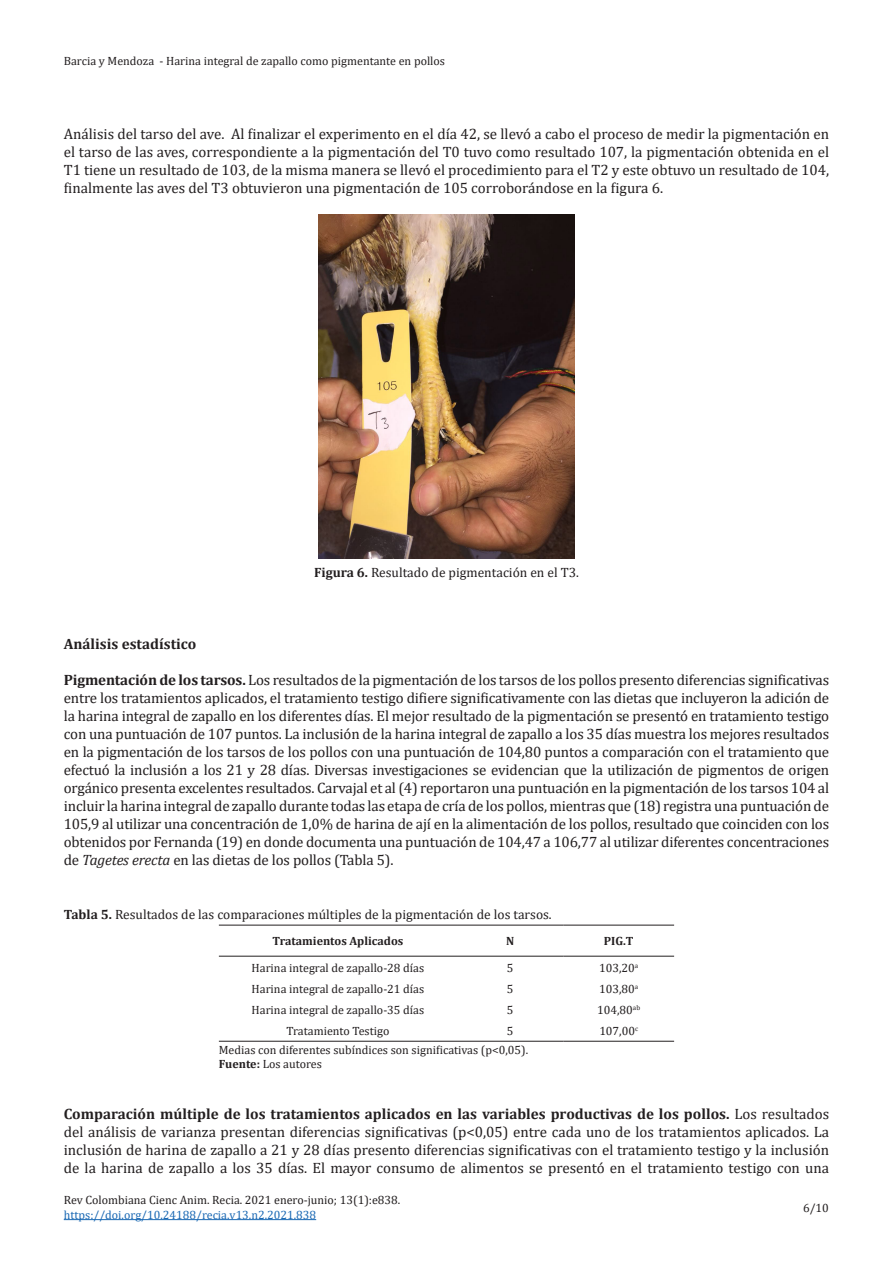
<style>
.page{position:relative;width:893px;height:1263px;background:#fff}
.page>*{position:absolute;margin:0;border:0;box-sizing:border-box;transform-origin:0 0}
.t1{font:15px/18px "Cambria";color:#231f20;text-align:justify}
.t2{font:700 15px "Cambria";color:#231f20}
.t3{font:13.5px "Cambria";color:#231f20}
.t4{font:12px "Cambria";color:#231f20}
.t5{font:12px "Cambria";color:#1b69b4}
.t6{font:700 12px "Cambria";color:#231f20}
.s1{font-weight:700}
.s2{font-style:italic}
</style>
<div class="page">
<hr style="left:64px;top:1219px;width:252px;height:1px;background:#1b69b4">
<img style="left:319px;top:214px;width:255px;height:345px">
<svg style="left:219px;top:955px;width:455px;height:86px"></svg>
<hr style="left:219px;top:925px;width:238px;height:1px;background:#231f20">
<hr style="left:457px;top:925px;width:106px;height:1px;background:#231f20">
<hr style="left:563px;top:925px;width:111px;height:1px;background:#231f20">
<hr style="left:219px;top:956px;width:238px;height:1px;background:#231f20">
<hr style="left:457px;top:956px;width:106px;height:1px;background:#231f20">
<hr style="left:563px;top:956px;width:111px;height:1px;background:#231f20">
<hr style="left:219px;top:1041px;width:238px;height:1px;background:#231f20">
<hr style="left:457px;top:1041px;width:106px;height:1px;background:#231f20">
<hr style="left:563px;top:1041px;width:111px;height:1px;background:#231f20">
<p class="t4" style="left:64px;top:53px;width:383px">Barcia y Mendoza - Harina integral de zapallo como pigmentante en pollos</p>
<p class="t1" style="left:64px;top:125px;width:767px">Análisis del tarso del ave. Al finalizar el experimento en el día 42, se llevó a cabo el proceso de medir la pigmentación en el tarso de las aves, correspondiente a la pigmentación del T0 tuvo como resultado 107, la pigmentación obtenida en el T1 tiene un resultado de 103, de la misma manera se llevó el procedimiento para el T2 y este obtuvo un resultado de 104, finalmente las aves del T3 obtuvieron una pigmentación de 105 corroborándose en la figura 6.</p>
<p class="t3" style="left:314px;top:564px;width:266px"><span class="s1">Figura 6.</span> Resultado de pigmentación en el T3.</p>
<p class="t2" style="left:64px;top:633px;width:134px">Análisis estadístico</p>
<p class="t1" style="left:64px;top:670px;width:767px"><span class="s1">Pigmentación de los tarsos.</span> Los resultados de la pigmentación de los tarsos de los pollos presento diferencias significativas entre los tratamientos aplicados, el tratamiento testigo difiere significativamente con las dietas que incluyeron la adición de la harina integral de zapallo en los diferentes días. El mejor resultado de la pigmentación se presentó en tratamiento testigo con una puntuación de 107 puntos. La inclusión de la harina integral de zapallo a los 35 días muestra los mejores resultados en la pigmentación de los tarsos de los pollos con una puntuación de 104,80 puntos a comparación con el tratamiento que efectuó la inclusión a los 21 y 28 días. Diversas investigaciones se evidencian que la utilización de pigmentos de origen orgánico presenta excelentes resultados. Carvajal et al (4) reportaron una puntuación en la pigmentación de los tarsos 104 al incluir la harina integral de zapallo durante todas las etapa de cría de los pollos, mientras que (18) registra una puntuación de 105,9 al utilizar una concentración de 1,0% de harina de ají en la alimentación de los pollos, resultado que coinciden con los obtenidos por Fernanda (19) en donde documenta una puntuación de 104,47 a 106,77 al utilizar diferentes concentraciones de <span class="s2">Tagetes erecta</span> en las dietas de los pollos (Tabla 5).</p>
<p class="t3" style="left:64px;top:906px;width:489px"><span class="s1">Tabla 5.</span> Resultados de las comparaciones múltiples de la pigmentación de los tarsos.</p>
<p class="t6" style="left:272px;top:933px;width:133px">Tratamientos Aplicados</p>
<p class="t6" style="left:506px;top:933px;width:10px">N</p>
<p class="t6" style="left:604px;top:933px;width:31px">PIG.T</p>
<p class="t4" style="left:252px;top:960px;width:174px">Harina integral de zapallo-28 días</p>
<p class="t4" style="left:507px;top:960px;width:8px">5</p>
<p class="t4" style="left:599px;top:960px;width:41px">103,20<sup>a</sup></p>
<p class="t4" style="left:252px;top:981px;width:174px">Harina integral de zapallo-21 días</p>
<p class="t4" style="left:507px;top:981px;width:8px">5</p>
<p class="t4" style="left:599px;top:981px;width:41px">103,80<sup>a</sup></p>
<p class="t4" style="left:252px;top:1003px;width:174px">Harina integral de zapallo-35 días</p>
<p class="t4" style="left:507px;top:1003px;width:8px">5</p>
<p class="t4" style="left:597px;top:1003px;width:44px">104,80<sup>ab</sup></p>
<p class="t4" style="left:286px;top:1024px;width:104px">Tratamiento Testigo</p>
<p class="t4" style="left:507px;top:1024px;width:8px">5</p>
<p class="t4" style="left:599px;top:1024px;width:40px">107,00<sup>c</sup></p>
<p class="t4" style="left:219px;top:1042px;width:311px">Medias con diferentes subíndices son significativas (p&lt;0,05).</p>
<p class="t4" style="left:219px;top:1057px;width:105px"><span class="s1">Fuente:</span> Los autores</p>
<p class="t1" style="left:64px;top:1104px;width:767px"><span class="s1">Comparación múltiple de los tratamientos aplicados en las variables productivas de los pollos.</span> Los resultados del análisis de varianza presentan diferencias significativas (p&lt;0,05) entre cada uno de los tratamientos aplicados. La inclusión de harina de zapallo a 21 y 28 días presento diferencias significativas con el tratamiento testigo y la inclusión de la harina de zapallo a los 35 días. El mayor consumo de alimentos se presentó en el tratamiento testigo con una</p>
<p class="t4" style="left:64px;top:1193px;width:338px">Rev Colombiana Cienc Anim. Recia. 2021 enero-junio; 13(1):e838.</p>
<p class="t5" style="left:64px;top:1208px;width:254px">https://doi.org/10.24188/recia.v13.n2.2021.838</p>
<p class="t4" style="left:803px;top:1200px;width:27px">6/10</p>
</div>
